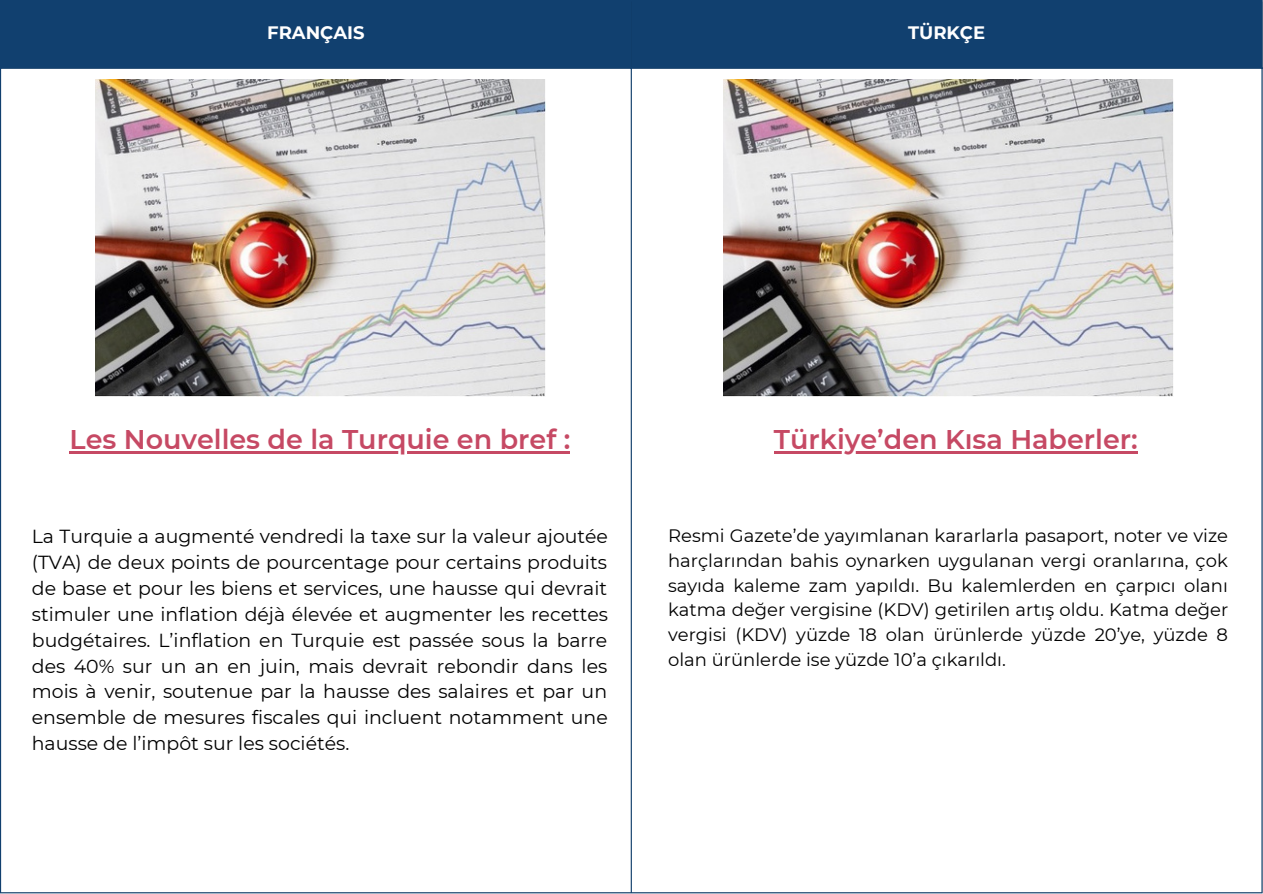
<style>
.page{position:relative;width:1263px;height:894px;background:#fff}
.page>*{position:absolute;margin:0;border:0;box-sizing:border-box;transform-origin:0 0}
.t1{font:600 27px "Montserrat";color:#c64964}
.t2{font:18.9px/25.8px "Montserrat";color:#000;text-align:justify}
.t3{font:18px/24.8px "Montserrat";color:#000;text-align:justify}
.t4{font:700 18px "Montserrat";color:#fff}
</style>
<div class="page">
<div style="left:1px;top:1px;width:1260px;height:66px;background:#11406f"></div>
<hr style="left:0;top:1px;width:1px;height:891px;background:#11406f">
<hr style="left:631px;top:1px;width:1px;height:891px;background:#11406f">
<hr style="left:1261px;top:1px;width:1px;height:891px;background:#11406f">
<hr style="left:0;top:0;width:1262px;height:1px;background:#11406f">
<hr style="left:0;top:67px;width:1262px;height:2px;background:#11406f">
<hr style="left:0;top:892px;width:1262px;height:1px;background:#11406f">
<hr style="left:70px;top:451px;width:500px;height:2px;background:#c64964">
<hr style="left:774px;top:451px;width:364px;height:2px;background:#c64964">
<img style="left:724px;top:79px;width:449px;height:317px">
<img style="left:95px;top:79px;width:450px;height:317px">
<p class="t4" style="left:267px;top:22px;width:99px">FRANÇAIS</p>
<p class="t4" style="left:908px;top:22px;width:79px">TÜRKÇE</p>
<p class="t1" style="left:70px;top:423px;width:502px">Les Nouvelles de la Turquie en bref :</p>
<p class="t1" style="left:774px;top:423px;width:365px">Türkiye’den Kısa Haberler:</p>
<p class="t2" style="left:32px;top:523px;width:578px">La Turquie a augmenté vendredi la taxe sur la valeur ajoutée (TVA) de deux points de pourcentage pour certains produits de base et pour les biens et services, une hausse qui devrait stimuler une inflation déjà élevée et augmenter les recettes budgétaires. L’inflation en Turquie est passée sous la barre des 40% sur un an en juin, mais devrait rebondir dans les mois à venir, soutenue par la hausse des salaires et par un ensemble de mesures fiscales qui incluent notamment une hausse de l’impôt sur les sociétés.</p>
<p class="t3" style="left:668px;top:523px;width:562px">Resmi Gazete’de yayımlanan kararlarla pasaport, noter ve vize harçlarından bahis oynarken uygulanan vergi oranlarına, çok sayıda kaleme zam yapıldı. Bu kalemlerden en çarpıcı olanı katma değer vergisine (KDV) getirilen artış oldu. Katma değer vergisi (KDV) yüzde 18 olan ürünlerde yüzde 20’ye, yüzde 8 olan ürünlerde ise yüzde 10’a çıkarıldı.</p>
</div>
